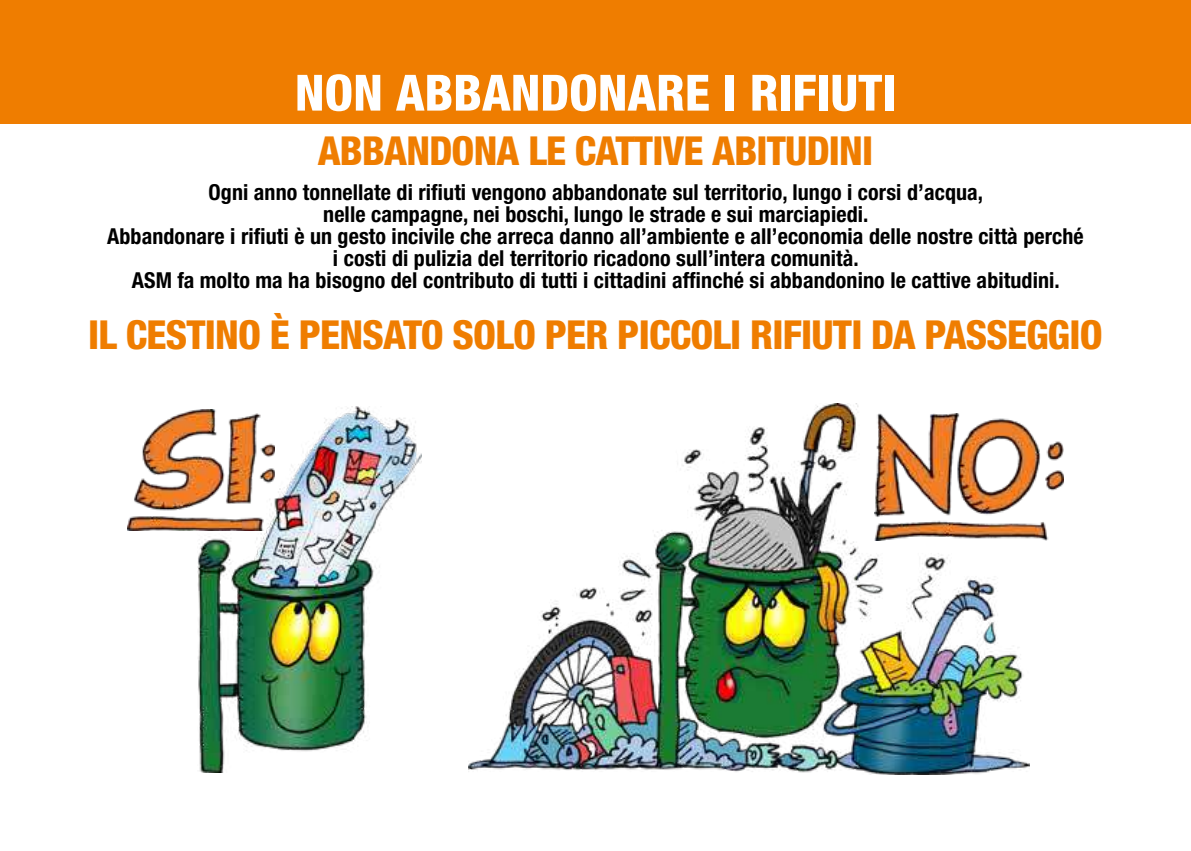
<style>
.page{position:relative;width:1191px;height:851px;background:#fff}
.page>*{position:absolute;margin:0;border:0;box-sizing:border-box;transform-origin:0 0}
.t1{font:800 condensed 50px "Helvetica Neue LT Std";color:#fff}
.t2{font:800 condensed 40px "Helvetica Neue LT Std";letter-spacing:-.02em;color:#ef7d00}
.t3{font:700 condensed 22px/22px "Helvetica Neue LT Std";letter-spacing:.005em;color:#000;text-align:center}
</style>
<div class="page">
<div style="left:0;top:0;width:1191px;height:123px;background:#ef7d00"></div>
<img style="left:197px;top:406px;width:225px;height:366px">
<img style="left:468px;top:403px;width:561px;height:371px">
<img style="left:128px;top:409px;width:147px;height:121px">
<img style="left:874px;top:413px;width:189px;height:127px">
<h1 class="t1" style="left:295px;top:62px;width:603px">NON ABBANDONARE I RIFIUTI</h1>
<h2 class="t2" style="left:318px;top:126px;width:557px">ABBANDONA LE CATTIVE ABITUDINI</h2>
<p class="t3" style="left:107px;top:181px;width:978px">Ogni anno tonnellate di rifiuti vengono abbandonate sul territorio, lungo i corsi d’acqua,<br>nelle campagne, nei boschi, lungo le strade e sui marciapiedi.<br>Abbandonare i rifiuti è un gesto incivile che arreca danno all’ambiente e all’economia delle nostre città perché i costi di pulizia del territorio ricadono sull’intera comunità.<br>ASM fa molto ma ha bisogno del contributo di tutti i cittadini affinché si abbandonino le cattive abitudini.</p>
<h2 class="t2" style="left:88px;top:310px;width:1015px">IL CESTINO È PENSATO SOLO PER PICCOLI RIFIUTI DA PASSEGGIO</h2>
</div>
